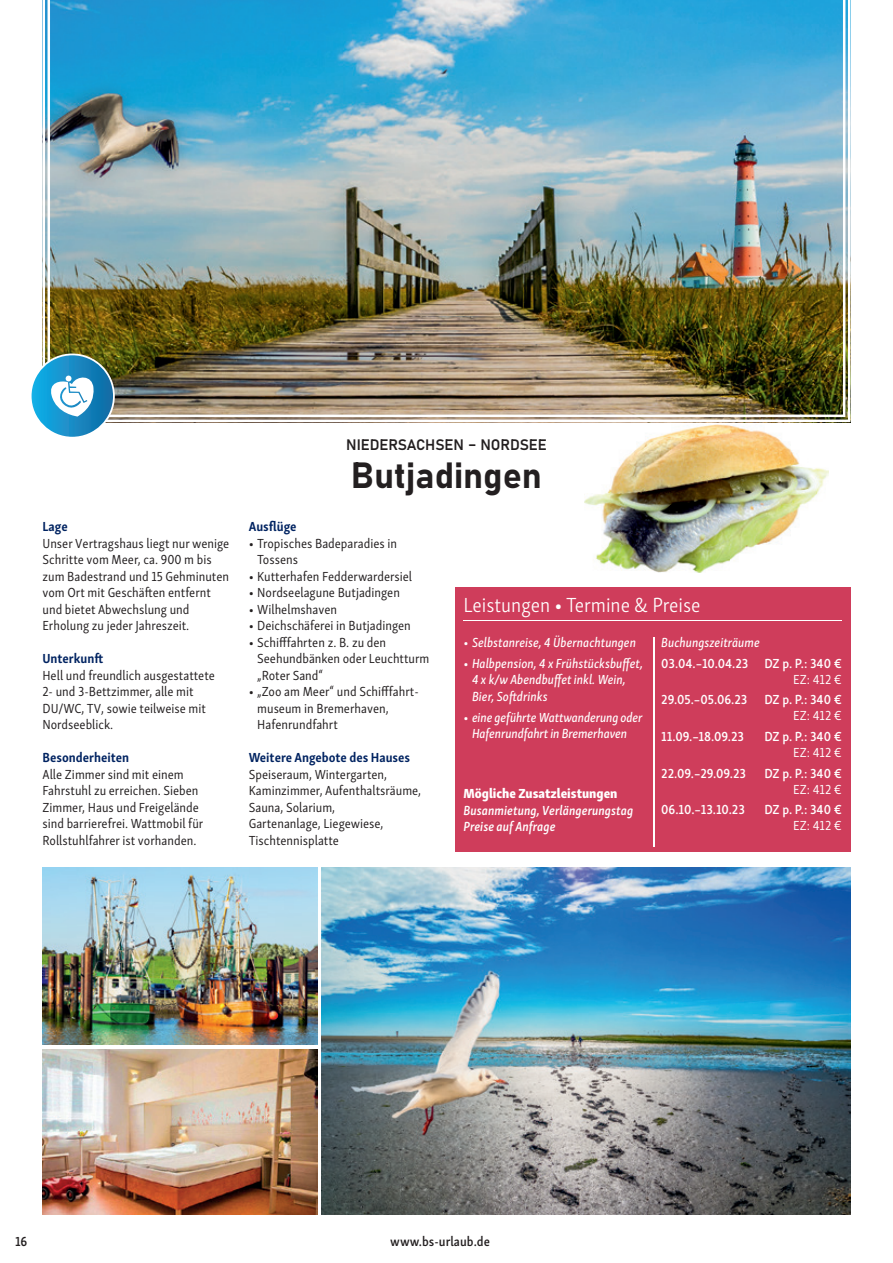
<style>
.page{position:relative;width:893px;height:1263px;background:#fff}
.page>*{position:absolute;margin:0;border:0;box-sizing:border-box;transform-origin:0 0}
.t1{font:36px "Bahnschrift";color:#231f20}
.t2{font:300 21px "Skolar Sans Latn Cn";color:#fff}
.t3{font:15px "Bahnschrift";letter-spacing:-.005em;color:#231f20}
.t4{font:13.5px/16.5px "Skolar Sans Latn Cn";color:#231f20}
.t5{font:13.5px/16.5px "Skolar Sans Latn Cn Me It";color:#fff}
.t6{font:600 13.5px "Skolar Sans Latn Cn";color:#fff}
.t7{font:700 13.5px "Skolar Sans Latn Cn";color:#002361}
.t8{font:italic 600 13.5px/16.5px "Skolar Sans Latn Cn";color:#fff}
.t9{font:13.5px "Skolar Sans Latn Cn";color:#fff}
.t10{font:13.5px "Skolar Sans Latn Cn Eb";color:#fff}
.t11{font:600 13.5px "Skolar Sans Latn Cn";color:#231f20}
</style>
<div class="page">
<div style="left:455px;top:587px;width:395px;height:264px;background:#cf3d5b"></div>
<hr style="left:463px;top:620px;width:379px;height:1px;background:#fff">
<img style="left:48px;top:0;width:797px;height:417px">
<img style="left:321px;top:868px;width:529px;height:346px">
<img style="left:43px;top:1049px;width:274px;height:165px">
<img style="left:43px;top:868px;width:274px;height:176px">
<img style="left:585px;top:424px;width:244px;height:148px">
<svg style="left:31px;top:353px;width:84px;height:84px"></svg>
<hr style="left:653px;top:637px;width:1px;height:209px;background:#fff">
<p class="t3" style="left:346px;top:434px;width:202px">NIEDERSACHSEN – NORDSEE</p>
<p class="t7" style="left:43px;top:516px;width:27px">Lage</p>
<p class="t4" style="left:43px;top:534px;width:188px">Unser Vertragshaus liegt nur wenige<br>Schritte vom Meer, ca. 900 m bis zum Badestrand und 15 Gehminuten vom Ort mit Geschäften entfernt und bietet Abwechslung und<br>Erholung zu jeder Jahreszeit.</p>
<p class="t7" style="left:43px;top:648px;width:62px">Unterkunft</p>
<p class="t4" style="left:43px;top:666px;width:174px">Hell und freundlich ausgestattete<br>2- und 3-Bettzimmer, alle mit<br>DU/WC, TV, sowie teilweise mit<br>Nordseeblick.</p>
<p class="t7" style="left:43px;top:747px;width:88px">Besonderheiten</p>
<p class="t4" style="left:43px;top:765px;width:162px">Alle Zimmer sind mit einem<br>Fahrstuhl zu erreichen. Sieben<br>Zimmer, Haus und Freigelände sind barrierefrei. Wattmobil für<br>Rollstuhlfahrer ist vorhanden.</p>
<h1 class="t1" style="left:351px;top:448px;width:193px">Butjadingen</h1>
<p class="t7" style="left:249px;top:516px;width:49px">Ausflüge</p>
<p class="t4" style="left:257px;top:534px;width:141px;text-indent:-9px">• Tropisches Badeparadies in<br>Tossens</p>
<p class="t4" style="left:249px;top:567px;width:165px">• Kutterhafen Fedderwardersiel</p>
<p class="t4" style="left:249px;top:583px;width:153px">• Nordseelagune Butjadingen</p>
<p class="t4" style="left:249px;top:600px;width:90px">• Wilhelmshaven</p>
<p class="t4" style="left:249px;top:616px;width:164px">• Deichschäferei in Butjadingen</p>
<p class="t4" style="left:257px;top:633px;width:174px;text-indent:-9px">• Schifffahrten z. B. zu den<br>Seehund bänken oder Leuchtturm „Roter Sand“</p>
<p class="t4" style="left:257px;top:682px;width:163px;text-indent:-9px">• „Zoo am Meer“ und Schifffahrt&shy;museum in Bremerhaven,<br>Hafenrundfahrt</p>
<p class="t7" style="left:249px;top:747px;width:163px">Weitere Angebote des Hauses</p>
<p class="t4" style="left:249px;top:765px;width:174px">Speiseraum, Wintergarten,<br>Kamin zimmer, Aufenthaltsräume,<br>Sauna, Solarium,<br>Gartenan lage, Liegewiese,<br>Tisch tennisplatte</p>
<h2 class="t2" style="left:463px;top:589px;width:239px">Leistungen • Termine &amp; Preise</h2>
<p class="t5" style="left:463px;top:633px;width:174px">• Selbstanreise, 4 Übernachtungen</p>
<p class="t5" style="left:472px;top:654px;width:172px;text-indent:-9px">• Halbpension, 4 x Frühstücksbuffet,<br>4 x k/w Abendbuffet inkl. Wein,<br>Bier, Softdrinks</p>
<p class="t5" style="left:463px;top:708px;width:181px;text-align:center">• eine geführte Wattwanderung oder<br>Hafenrundfahrt in Bremerhaven</p>
<p class="t10" style="left:463px;top:782px;width:155px">Mögliche Zusatzleistungen</p>
<p class="t8" style="left:463px;top:801px;width:171px">Busanmietung, Verlängerungstag<br>Preise auf Anfrage</p>
<p class="t5" style="left:661px;top:633px;width:100px">Buchungszeiträume</p>
<p class="t6" style="left:661px;top:652px;width:182px">03.04.–10.04.23 DZ p. P.: 340 €</p>
<p class="t9" style="left:793px;top:669px;width:50px">EZ: 412 €</p>
<p class="t6" style="left:661px;top:689px;width:88px">29.05.–05.06.23</p>
<p class="t6" style="left:764px;top:689px;width:79px">DZ p. P.: 340 €</p>
<p class="t9" style="left:793px;top:706px;width:50px">EZ: 412 €</p>
<p class="t6" style="left:661px;top:726px;width:84px">11.09.–18.09.23</p>
<p class="t6" style="left:764px;top:726px;width:79px">DZ p. P.: 340 €</p>
<p class="t9" style="left:793px;top:742px;width:50px">EZ: 412 €</p>
<p class="t6" style="left:661px;top:762px;width:86px">22.09.–29.09.23</p>
<p class="t6" style="left:764px;top:762px;width:79px">DZ p. P.: 340 €</p>
<p class="t9" style="left:793px;top:779px;width:50px">EZ: 412 €</p>
<p class="t6" style="left:661px;top:799px;width:85px">06.10.–13.10.23</p>
<p class="t6" style="left:764px;top:799px;width:79px">DZ p. P.: 340 €</p>
<p class="t9" style="left:793px;top:816px;width:50px">EZ: 412 €</p>
<p class="t11" style="left:15px;top:1231px;width:14px">16</p>
<p class="t11" style="left:390px;top:1231px;width:101px">www.bs-urlaub.de</p>
</div>
